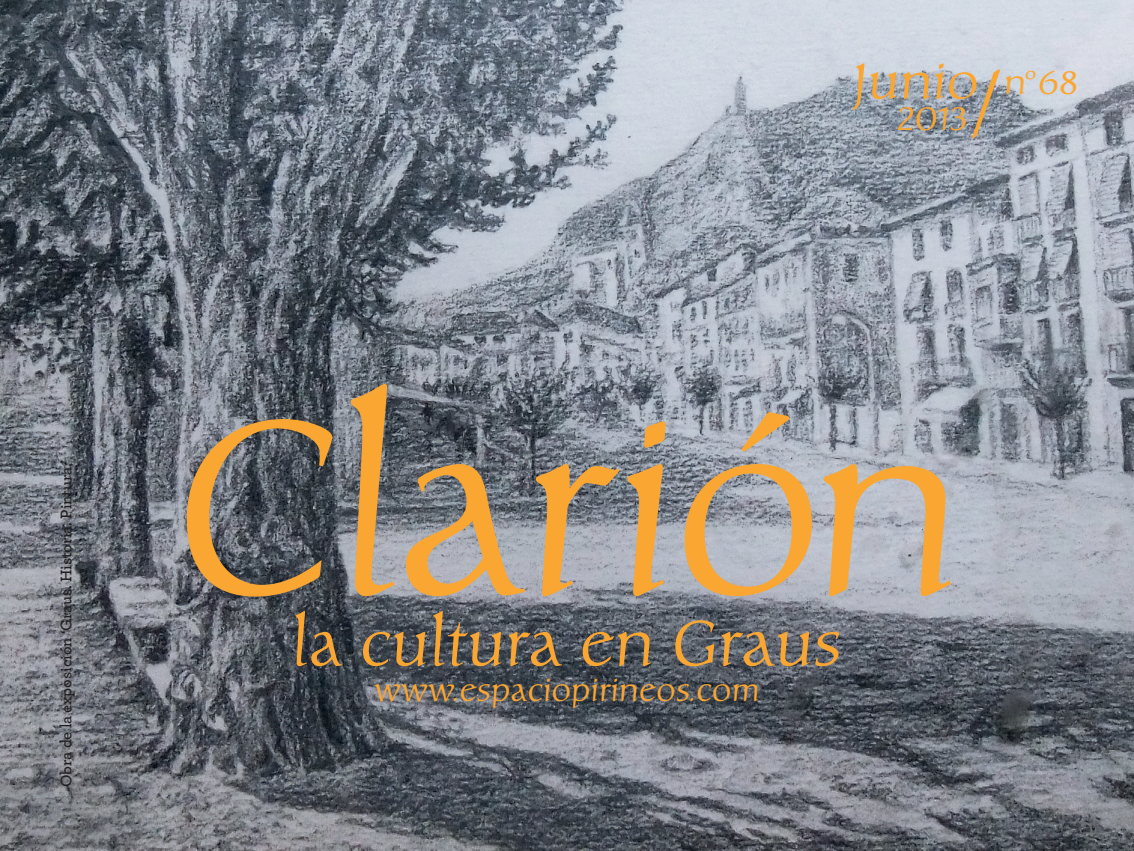
<style>
.page{position:relative;width:1134px;height:851px;background:#fff}
.page>*{position:absolute;margin:0;border:0;box-sizing:border-box;transform-origin:0 0}
.t1{font:250px "Carolina LT Std";letter-spacing:-.015em;color:#faa633}
.t2{font:65px "Carolina LT Std";color:#faa633}
.t3{font:51px "Carolina LT Std";color:#faa633;scale:1.05 1}
.t4{font:34.75px "Carolina LT Std";color:#faa633;scale:1.05 1}
.t5{font:32.5px "Carolina LT Std";color:#faa633}
.t6{font:600 16.25px "Archer";letter-spacing:-.01em;color:#231f20}
.s1{font-size:27.75px}
</style>
<div class="page">
<img style="left:0;top:0;width:1134px;height:850px">
<svg style="left:972px;top:69px;width:28px;height:70px;background:#a6a198"></svg>
<p class="t6" style="left:56px;top:787px;width:328px;rotate:-90deg">Obra de la exposición ‘Graus. Historia. Pintura.’</p>
<h3 class="t3" style="left:853px;top:51px;width:122px">Junio</h3>
<h3 class="t4" style="left:897px;top:97px;width:69px">2013</h3>
<h3 class="t4" style="left:1004px;top:61px;width:73px">n<span class="s1">º</span>68</h3>
<h1 class="t1" style="left:172px;top:361px;width:792px">Clarión</h1>
<h2 class="t2" style="left:292px;top:605px;width:552px">la cultura en Graus</h2>
<h3 class="t5" style="left:374px;top:670px;width:387px">www.espaciopirineos.com</h3>
</div>
